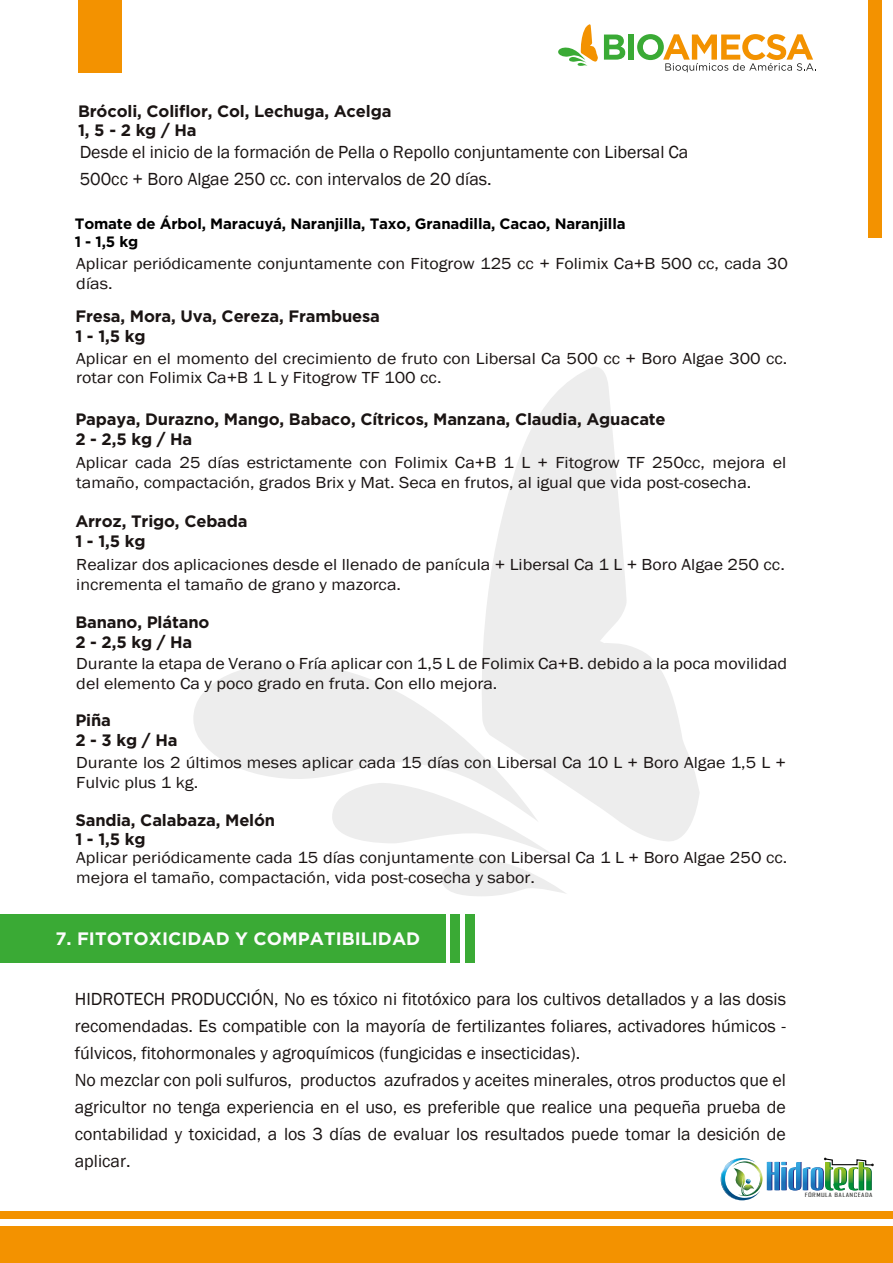
<style>
.page{position:relative;width:893px;height:1263px;background:#fff}
.page>*{position:absolute;margin:0;border:0;box-sizing:border-box;transform-origin:0 0}
.t1{font:18px/27px "Franklin Gothic";color:#1a1413}
.t2{font:700 18px "Gotham";color:#fcfcfc}
.t3{font:16.5px/19.6px "Franklin Gothic";color:#1a1413;scale:1.1 1}
.t4{font:700 16.5px/19.8px "Gotham";letter-spacing:-.01em;color:#1a1413}
.t5{font:700 15px/18px "Gotham";letter-spacing:-.01em;color:#000}
.t6{font:5.55px "Agency FB";letter-spacing:.05em;color:#1d1d1b;scale:1.53 1}
</style>
<div class="page">
<svg style="left:483px;top:367px;width:217px;height:474px;fill:#ededed"></svg>
<svg style="left:193px;top:658px;width:346px;height:125px;fill:#ededed"></svg>
<svg style="left:332px;top:783px;width:235px;height:113px"></svg>
<div style="left:0;top:914px;width:445px;height:49px;background:#3aaa35"></div>
<div style="left:450px;top:914px;width:10px;height:49px;background:#3aaa35"></div>
<div style="left:465px;top:914px;width:10px;height:49px;background:#3aaa35"></div>
<div style="left:868px;top:0;width:14px;height:238px;background:#f39200"></div>
<svg style="left:604px;top:35px;width:21px;height:25px"></svg>
<div style="left:628px;top:35px;width:6px;height:25px;background:#3aaa35"></div>
<svg style="left:637px;top:34px;width:179px;height:38px"></svg>
<svg style="left:558px;top:24px;width:40px;height:42px"></svg>
<div style="left:0;top:1212px;width:893px;height:7px;background:#f39200"></div>
<div style="left:0;top:1226px;width:893px;height:36px;background:#f39200"></div>
<div style="left:78px;top:0;width:44px;height:72px;background:#f39200"></div>
<img style="left:721px;top:1157px;width:153px;height:43px">
<p class="t4" style="left:78px;top:101px;width:315px">Brócoli, Coliflor, Col, Lechuga, Acelga<br>1, 5 - 2 kg / Ha</p>
<p class="t1" style="left:80px;top:139px;width:610px">Desde el inicio de la formación de Pella o Repollo conjuntamente con Libersal Ca<br>500cc + Boro Algae 250 cc. con intervalos de 20 días.</p>
<p class="t5" style="left:75px;top:214px;width:552px">Tomate de Árbol, Maracuyá, Naranjilla, Taxo, Granadilla, Cacao, Naranjilla<br>1 - 1,5 kg</p>
<p class="t3" style="left:76px;top:254px;width:648px">Aplicar periódicamente conjuntamente con Fitogrow 125 cc + Folimix Ca+B 500 cc, cada 30 días.</p>
<p class="t4" style="left:75px;top:306px;width:306px">Fresa, Mora, Uva, Cereza, Frambuesa<br>1 - 1,5 kg</p>
<p class="t3" style="left:76px;top:349px;width:648px">Aplicar en el momento del crecimiento de fruto con Libersal Ca 500 cc + Boro Algae 300 cc. rotar con Folimix Ca+B 1 L y Fitogrow TF 100 cc.</p>
<p class="t4" style="left:75px;top:409px;width:592px">Papaya, Durazno, Mango, Babaco, Cítricos, Manzana, Claudia, Aguacate<br>2 - 2,5 kg / Ha</p>
<p class="t3" style="left:76px;top:453px;width:647px">Aplicar cada 25 días estrictamente con Folimix Ca+B 1 L + Fitogrow TF 250cc, mejora el tamaño, compactación, grados Brix y Mat. Seca en frutos, al igual que vida post-cosecha.</p>
<p class="t4" style="left:75px;top:511px;width:174px">Arroz, Trigo, Cebada<br>1 - 1,5 kg</p>
<p class="t3" style="left:76px;top:555px;width:646px">Realizar dos aplicaciones desde el llenado de panícula + Libersal Ca 1 L + Boro Algae 250 cc. incrementa el tamaño de grano y mazorca.</p>
<p class="t4" style="left:75px;top:613px;width:136px">Banano, Plátano<br>2 - 2,5 kg / Ha</p>
<p class="t3" style="left:76px;top:654px;width:648px">Durante la etapa de Verano o Fría aplicar con 1,5 L de Folimix Ca+B. debido a la poca movilidad del elemento Ca y poco grado en fruta. Con ello mejora.</p>
<p class="t4" style="left:75px;top:710px;width:104px">Piña<br>2 - 3 kg / Ha</p>
<p class="t3" style="left:76px;top:753px;width:647px">Durante los 2 últimos meses aplicar cada 15 días con Libersal Ca 10 L + Boro Algae 1,5 L +<br>Fulvic plus 1 kg.</p>
<p class="t4" style="left:75px;top:810px;width:201px">Sandia, Calabaza, Melón<br>1 - 1,5 kg</p>
<p class="t3" style="left:76px;top:848px;width:648px">Aplicar periódicamente cada 15 días conjuntamente con Libersal Ca 1 L + Boro Algae 250 cc. mejora el tamaño, compactación, vida post-cosecha y sabor.</p>
<p class="t2" style="left:55px;top:926px;width:366px">7. FITOTOXICIDAD Y COMPATIBILIDAD</p>
<p class="t1" style="left:75px;top:986px;width:713px">HIDROTECH PRODUCCIÓN, No es tóxico ni fitotóxico para los cultivos detallados y a las dosis recomendadas. Es compatible con la mayoría de fertilizantes foliares, activadores húmicos - fúlvicos, fitohormonales y agroquímicos (fungicidas e insecticidas).<br>No mezclar con poli sulfuros, productos azufrados y aceites minerales, otros productos que el agricultor no tenga experiencia en el uso, es preferible que realice una pequeña prueba de contabilidad y toxicidad, a los 3 días de evaluar los resultados puede tomar la desición de aplicar.</p>
<p class="t6" style="left:805px;top:1191px;width:46px">FÓRMULA BALANCEADA</p>
</div>
